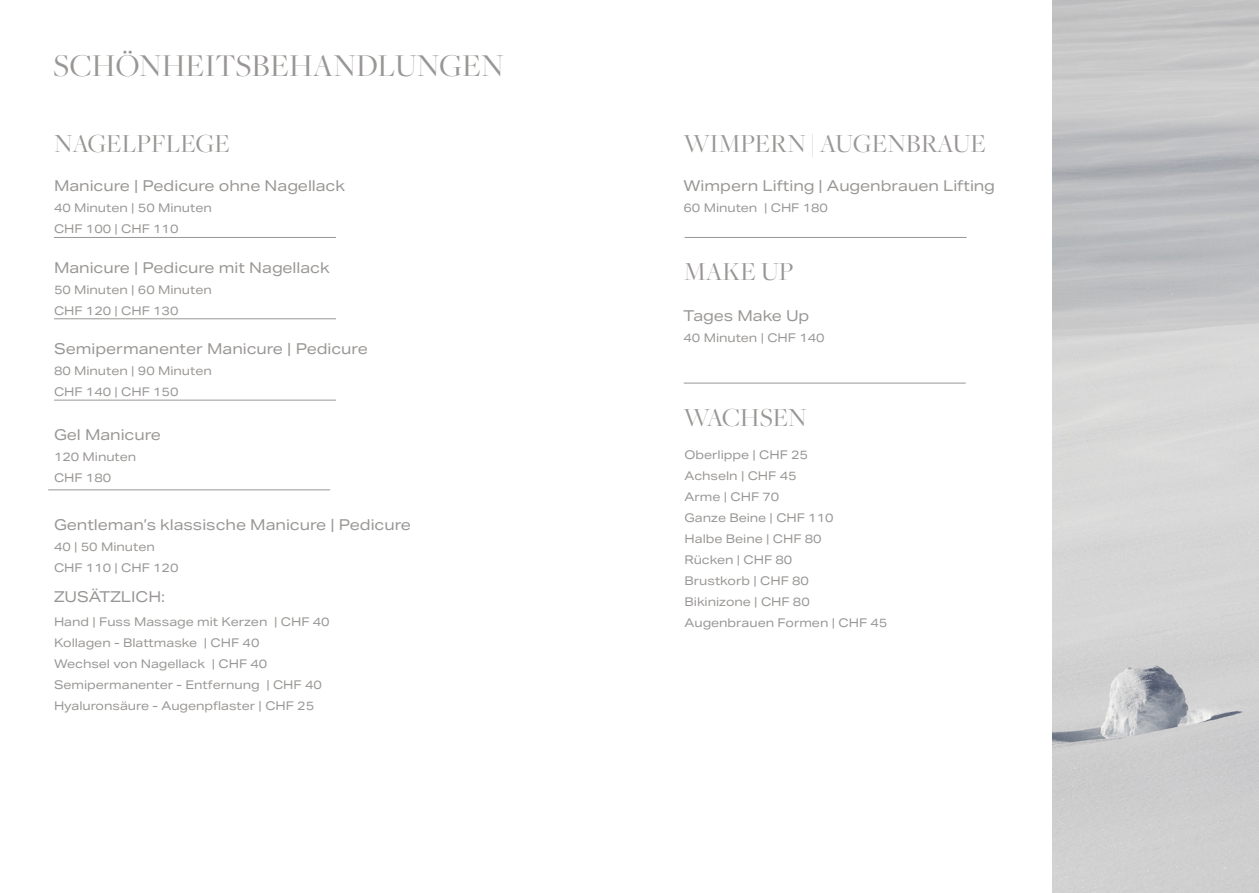
<style>
.page{position:relative;width:1259px;height:893px;background:#fff}
.page>*{position:absolute;margin:0;border:0;box-sizing:border-box;transform-origin:0 0}
.t1{font:33px "Freight Big Pro";color:#999795}
.t2{font:27px "Freight Big Pro";color:#999795}
.t3{font:15px "Aktiv Grotesk Ex";color:#999795}
.t4{font:12px/21px "Aktiv Grotesk Ex";color:#999795}
</style>
<div class="page">
<hr style="left:54px;top:237px;width:282px;height:1px;background:#999795">
<hr style="left:54px;top:318px;width:282px;height:1px;background:#999795">
<hr style="left:54px;top:400px;width:282px;height:1px;background:#999795">
<hr style="left:48px;top:489px;width:282px;height:1px;background:#999795">
<hr style="left:684px;top:237px;width:282px;height:1px;background:#999795">
<hr style="left:684px;top:383px;width:281px;height:1px;background:#999795">
<img style="left:1052px;top:0;width:207px;height:893px">
<p class="t1" style="left:53px;top:44px;width:452px">SCHÖNHEITSBEHANDLUNGEN</p>
<p class="t2" style="left:54px;top:126px;width:177px">NAGELPFLEGE</p>
<p class="t3" style="left:54px;top:177px;width:292px">Manicure | Pedicure ohne Nagellack</p>
<p class="t4" style="left:54px;top:198px;width:159px">40 Minuten | 50 Minuten<br>CHF 100 | CHF 110</p>
<p class="t3" style="left:54px;top:259px;width:277px">Manicure | Pedicure mit Nagellack</p>
<p class="t4" style="left:54px;top:279px;width:159px">50 Minuten | 60 Minuten<br>CHF 120 | CHF 130</p>
<p class="t3" style="left:54px;top:340px;width:315px">Semipermanenter Manicure | Pedicure</p>
<p class="t4" style="left:54px;top:361px;width:159px">80 Minuten | 90 Minuten<br>CHF 140 | CHF 150</p>
<p class="t3" style="left:54px;top:426px;width:108px">Gel Manicure</p>
<p class="t4" style="left:54px;top:446px;width:84px">120 Minuten<br>CHF 180</p>
<p class="t3" style="left:54px;top:516px;width:358px">Gentleman’s klassische Manicure | Pedicure</p>
<p class="t4" style="left:54px;top:536px;width:126px">40 | 50 Minuten<br>CHF 110 | CHF 120</p>
<p class="t3" style="left:54px;top:588px;width:113px">ZUSÄTZLICH:</p>
<p class="t4" style="left:54px;top:612px;width:277px">Hand | Fuss Massage mit Kerzen | CHF 40<br>Kollagen - Blattmaske | CHF 40<br>Wechsel von Nagellack | CHF 40<br>Semipermanenter - Entfernung | CHF 40<br>Hyaluronsäure - Augenpflaster | CHF 25</p>
<p class="t2" style="left:683px;top:126px;width:304px">WIMPERN | AUGENBRAUE</p>
<p class="t3" style="left:683px;top:177px;width:313px">Wimpern Lifting | Augenbrauen Lifting</p>
<p class="t4" style="left:683px;top:198px;width:146px">60 Minuten | CHF 180</p>
<p class="t2" style="left:684px;top:254px;width:111px">MAKE UP</p>
<p class="t3" style="left:683px;top:307px;width:127px">Tages Make Up</p>
<p class="t4" style="left:683px;top:328px;width:143px">40 Minuten | CHF 140</p>
<p class="t2" style="left:683px;top:400px;width:125px">WACHSEN</p>
<p class="t4" style="left:684px;top:444px;width:125px">Oberlippe | CHF 25</p>
<p class="t4" style="left:684px;top:465px;width:113px">Achseln | CHF 45<br>Arme | CHF 70</p>
<p class="t4" style="left:684px;top:507px;width:150px">Ganze Beine | CHF 110<br>Halbe Beine | CHF 80</p>
<p class="t4" style="left:684px;top:549px;width:109px">Rücken | CHF 80</p>
<p class="t4" style="left:684px;top:570px;width:126px">Brustkorb | CHF 80</p>
<p class="t4" style="left:684px;top:591px;width:127px">Bikinizone | CHF 80</p>
<p class="t4" style="left:684px;top:612px;width:204px">Augenbrauen Formen | CHF 45</p>
</div>
